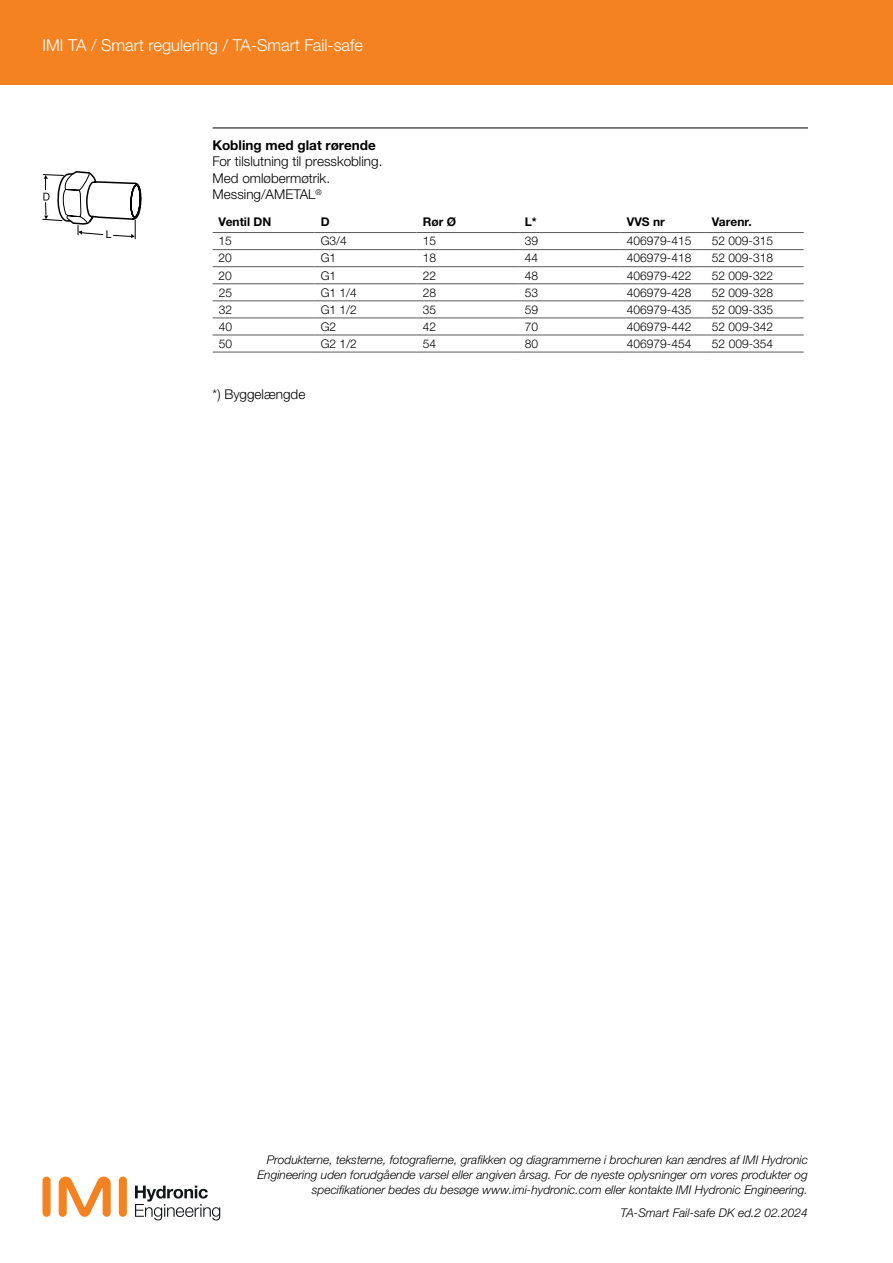
<style>
.page{position:relative;width:893px;height:1263px;background:#fff}
.page>*{position:absolute;margin:0;border:0;box-sizing:border-box;transform-origin:0 0}
.t1{font:300 16.5px "Helvetica Neue LTW1 G";color:#fff}
.t2{font:300 13.5px/16.5px "Helvetica Neue LTW1 G";color:#000}
.t3{font:700 13.5px "Helvetica Neue LTW1 G";color:#000}
.t4{font:italic 300 12px/15px "Helvetica Neue LTW1 G";color:#000;text-align:right}
.t5{font:300 12px "Helvetica Neue LTW1 G";color:#000}
.t6{font:700 12px "Helvetica Neue LTW1 G";color:#000}
.t7{font:10.65px "Arial";color:#000}
</style>
<div class="page">
<div style="left:119px;top:1176px;width:8px;height:41px;background:#f58220;border-radius:4px"></div>
<div style="left:43px;top:1176px;width:8px;height:41px;background:#f58220;border-radius:4px"></div>
<svg style="left:59px;top:1176px;width:52px;height:41px"></svg>
<svg style="left:135px;top:1185px;width:85px;height:35px"></svg>
<div style="left:0;top:0;width:893px;height:85px;background:#f58220"></div>
<hr style="left:213px;top:128px;width:595px;height:1px;background:#000">
<hr style="left:213px;top:232px;width:102px;height:1px;background:#58595b">
<hr style="left:315px;top:232px;width:102px;height:1px;background:#58595b">
<hr style="left:417px;top:232px;width:102px;height:1px;background:#58595b">
<hr style="left:519px;top:232px;width:102px;height:1px;background:#58595b">
<hr style="left:621px;top:232px;width:85px;height:1px;background:#58595b">
<hr style="left:706px;top:232px;width:98px;height:1px;background:#58595b">
<hr style="left:213px;top:249px;width:102px;height:1px;background:#58595b">
<hr style="left:315px;top:249px;width:102px;height:1px;background:#58595b">
<hr style="left:417px;top:249px;width:102px;height:1px;background:#58595b">
<hr style="left:519px;top:249px;width:102px;height:1px;background:#58595b">
<hr style="left:621px;top:249px;width:85px;height:1px;background:#58595b">
<hr style="left:706px;top:249px;width:98px;height:1px;background:#58595b">
<hr style="left:213px;top:266px;width:102px;height:1px;background:#58595b">
<hr style="left:315px;top:266px;width:102px;height:1px;background:#58595b">
<hr style="left:417px;top:266px;width:102px;height:1px;background:#58595b">
<hr style="left:519px;top:266px;width:102px;height:1px;background:#58595b">
<hr style="left:621px;top:266px;width:85px;height:1px;background:#58595b">
<hr style="left:706px;top:266px;width:98px;height:1px;background:#58595b">
<hr style="left:213px;top:283px;width:102px;height:1px;background:#58595b">
<hr style="left:315px;top:283px;width:102px;height:1px;background:#58595b">
<hr style="left:417px;top:283px;width:102px;height:1px;background:#58595b">
<hr style="left:519px;top:283px;width:102px;height:1px;background:#58595b">
<hr style="left:621px;top:283px;width:85px;height:1px;background:#58595b">
<hr style="left:706px;top:283px;width:98px;height:1px;background:#58595b">
<hr style="left:213px;top:301px;width:102px;height:1px;background:#58595b">
<hr style="left:315px;top:301px;width:102px;height:1px;background:#58595b">
<hr style="left:417px;top:301px;width:102px;height:1px;background:#58595b">
<hr style="left:519px;top:301px;width:102px;height:1px;background:#58595b">
<hr style="left:621px;top:301px;width:85px;height:1px;background:#58595b">
<hr style="left:706px;top:301px;width:98px;height:1px;background:#58595b">
<hr style="left:213px;top:318px;width:102px;height:1px;background:#58595b">
<hr style="left:315px;top:318px;width:102px;height:1px;background:#58595b">
<hr style="left:417px;top:318px;width:102px;height:1px;background:#58595b">
<hr style="left:519px;top:318px;width:102px;height:1px;background:#58595b">
<hr style="left:621px;top:318px;width:85px;height:1px;background:#58595b">
<hr style="left:706px;top:318px;width:98px;height:1px;background:#58595b">
<hr style="left:213px;top:335px;width:102px;height:1px;background:#58595b">
<hr style="left:213px;top:352px;width:102px;height:1px;background:#58595b">
<hr style="left:315px;top:335px;width:102px;height:1px;background:#58595b">
<hr style="left:315px;top:352px;width:102px;height:1px;background:#58595b">
<hr style="left:417px;top:335px;width:102px;height:1px;background:#58595b">
<hr style="left:417px;top:352px;width:102px;height:1px;background:#58595b">
<hr style="left:519px;top:335px;width:102px;height:1px;background:#58595b">
<hr style="left:519px;top:352px;width:102px;height:1px;background:#58595b">
<hr style="left:621px;top:335px;width:85px;height:1px;background:#58595b">
<hr style="left:621px;top:352px;width:85px;height:1px;background:#58595b">
<hr style="left:706px;top:335px;width:98px;height:1px;background:#58595b">
<hr style="left:706px;top:352px;width:98px;height:1px;background:#58595b">
<svg style="left:43px;top:171px;width:99px;height:68px"></svg>
<h1 class="t1" style="left:43px;top:35px;width:322px">IMI TA / Smart regulering / TA-Smart Fail-safe</h1>
<p class="t7" style="left:106px;top:227px;width:7px">L</p>
<p class="t3" style="left:213px;top:136px;width:165px">Kobling med glat rørende</p>
<p class="t2" style="left:213px;top:153px;width:171px">For tilslutning til presskobling.<br>Med omløbermøtrik.<br>Messing/AMETAL<sup>®</sup></p>
<p class="t6" style="left:219px;top:214px;width:54px">Ventil DN</p>
<p class="t6" style="left:321px;top:214px;width:10px">D</p>
<p class="t6" style="left:423px;top:214px;width:35px">Rør Ø</p>
<p class="t6" style="left:525px;top:214px;width:13px">L*</p>
<p class="t6" style="left:627px;top:214px;width:40px">VVS nr</p>
<p class="t6" style="left:712px;top:214px;width:41px">Varenr.</p>
<p class="t5" style="left:219px;top:234px;width:15px">15</p>
<p class="t5" style="left:321px;top:234px;width:28px">G3/4</p>
<p class="t5" style="left:423px;top:234px;width:15px">15</p>
<p class="t5" style="left:525px;top:234px;width:15px">39</p>
<p class="t5" style="left:627px;top:234px;width:66px">406979-415</p>
<p class="t5" style="left:712px;top:234px;width:63px">52 009-315</p>
<p class="t5" style="left:219px;top:251px;width:15px">20</p>
<p class="t5" style="left:321px;top:251px;width:17px">G1</p>
<p class="t5" style="left:423px;top:251px;width:15px">18</p>
<p class="t5" style="left:525px;top:251px;width:15px">44</p>
<p class="t5" style="left:627px;top:251px;width:66px">406979-418</p>
<p class="t5" style="left:712px;top:251px;width:63px">52 009-318</p>
<p class="t5" style="left:219px;top:268px;width:15px">20</p>
<p class="t5" style="left:321px;top:268px;width:17px">G1</p>
<p class="t5" style="left:423px;top:268px;width:15px">22</p>
<p class="t5" style="left:525px;top:268px;width:15px">48</p>
<p class="t5" style="left:627px;top:268px;width:66px">406979-422</p>
<p class="t5" style="left:712px;top:268px;width:63px">52 009-322</p>
<p class="t5" style="left:219px;top:285px;width:15px">25</p>
<p class="t5" style="left:321px;top:285px;width:38px">G1 1/4</p>
<p class="t5" style="left:423px;top:285px;width:15px">28</p>
<p class="t5" style="left:525px;top:285px;width:15px">53</p>
<p class="t5" style="left:627px;top:285px;width:66px">406979-428</p>
<p class="t5" style="left:712px;top:285px;width:63px">52 009-328</p>
<p class="t5" style="left:219px;top:302px;width:15px">32</p>
<p class="t5" style="left:321px;top:302px;width:38px">G1 1/2</p>
<p class="t5" style="left:423px;top:302px;width:15px">35</p>
<p class="t5" style="left:525px;top:302px;width:15px">59</p>
<p class="t5" style="left:627px;top:302px;width:66px">406979-435</p>
<p class="t5" style="left:712px;top:302px;width:63px">52 009-335</p>
<p class="t5" style="left:219px;top:319px;width:15px">40</p>
<p class="t5" style="left:321px;top:319px;width:17px">G2</p>
<p class="t5" style="left:423px;top:319px;width:15px">42</p>
<p class="t5" style="left:525px;top:319px;width:15px">70</p>
<p class="t5" style="left:627px;top:319px;width:66px">406979-442</p>
<p class="t5" style="left:712px;top:319px;width:63px">52 009-342</p>
<p class="t5" style="left:219px;top:336px;width:15px">50</p>
<p class="t5" style="left:321px;top:336px;width:38px">G2 1/2</p>
<p class="t5" style="left:423px;top:336px;width:15px">54</p>
<p class="t5" style="left:525px;top:336px;width:15px">80</p>
<p class="t5" style="left:627px;top:336px;width:66px">406979-454</p>
<p class="t5" style="left:712px;top:336px;width:63px">52 009-354</p>
<p class="t2" style="left:213px;top:385px;width:94px">*) Byggelængde</p>
<p class="t4" style="left:257px;top:1152px;width:552px">Produkterne, teksterne, fotografierne, grafikken og diagrammerne i brochuren kan ændres af IMI Hydronic<br>Engineering uden forudgående varsel eller angiven årsag. For de nyeste oplysninger om vores produkter og specifikationer bedes du besøge www.imi-hydronic.com eller kontakte IMI Hydronic Engineering.</p>
<p class="t4" style="left:621px;top:1205px;width:189px">TA-Smart Fail-safe DK ed.2 02.2024</p>
</div>
